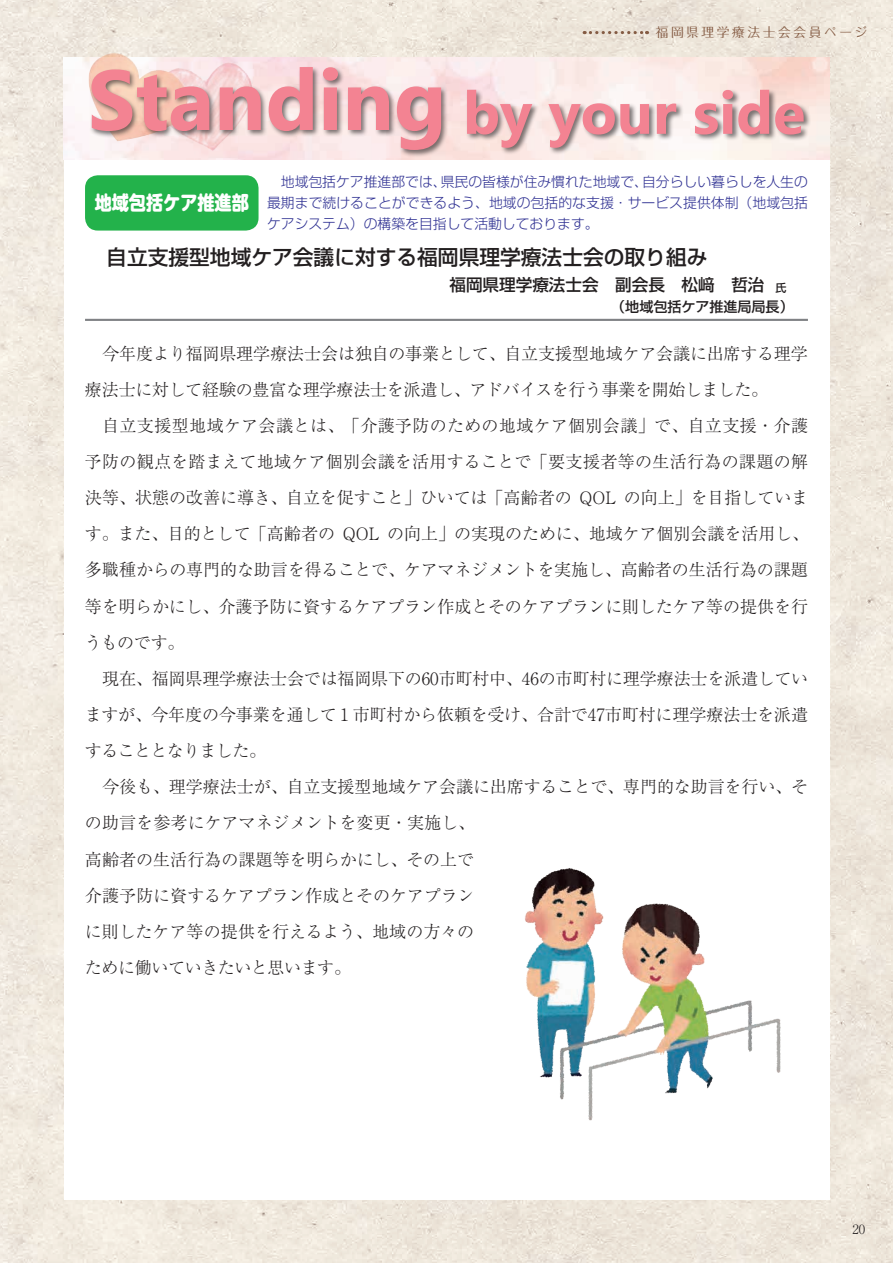
<style>
.page{position:relative;width:893px;height:1263px;background:#fff}
.page>*{position:absolute;margin:0;border:0;box-sizing:border-box;transform-origin:0 0}
.t1{font:700 59.55px "Microsoft New Tai Lue";color:#f38392}
.t2{font:500 20.7px "Shin Go Pr 5";color:#231f20}
.t3{font:800 19.35px "Shin M Go Pro";color:#fff;scale:.89 1}
.t4{font:300 16.95px/36.2px "Ryumin Pr 5";letter-spacing:-.005em;color:#231f20}
.t5{font:500 16.65px "Shin Go Pr 5";color:#231f20}
.t6{font:500 14.1px "Shin Go Pr 5";color:#231f20}
.t7{font:300 13.8px/20.7px "Shin Go Pr 5";color:#2e3092;text-align:justify}
.t8{font:12.75px "Folk Pro";letter-spacing:.2em;color:#845b43}
.t9{font:300 12.75px "Ryumin Pr 5";color:#231f20}
.s1{font-size:85.05px}
.s2{font-size:11.1px}
</style>
<div class="page">
<img style="left:0;top:0;width:893px;height:1263px">
<div style="left:64px;top:57px;width:765px;height:1142px;background:#fff"></div>
<svg style="left:584px;top:31px;width:63px;height:3px"></svg>
<hr style="left:85px;top:319px;width:723px;height:2px;background:#808285">
<img style="left:82px;top:52px;width:172px;height:99px">
<div style="left:85px;top:175px;width:174px;height:56px;background:#23b24b;border-radius:13px"></div>
<div style="left:90px;top:66px;width:721px;height:92px;background:#231f20;opacity:.6"></div>
<img style="left:525px;top:868px;width:256px;height:253px">
<p class="t8" style="left:656px;top:21px;width:213px">福岡県理学療法士会会員ページ</p>
<h1 class="t1" style="left:88px;top:79px;width:719px"><span class="s1">Standing</span> by your side</h1>
<p class="t3" style="left:95px;top:187px;width:175px">地域包括ケア推進部</p>
<p class="t7" style="left:267px;top:171px;width:542px">　地域包括ケア推進部では、県民の皆様が住み慣れた地域で、自分らしい暮らしを人生の最期まで続けることができるよう、地域の包括的な支援・サービス提供体制（地域包括ケアシステム）の構築を目指して活動しております。</p>
<p class="t2" style="left:106px;top:240px;width:603px">自立支援型地域ケア会議に対する福岡県理学療法士会の取り組み</p>
<p class="t5" style="left:449px;top:271px;width:339px">福岡県理学療法士会　副会長　松﨑　哲治<span class="s2">　氏</span></p>
<p class="t6" style="left:611px;top:295px;width:184px">（地域包括ケア推進局局長）</p>
<p class="t4" style="left:85px;top:334px;width:726px">　今年度より福岡県理学療法士会は独自の事業として、自立支援型地域ケア会議に出席する理学療法士に対して経験の豊富な理学療法士を派遣し、アドバイスを行う事業を開始しました。<br>　自立支援型地域ケア会議とは、「介護予防のための地域ケア個別会議」で、自立支援・介護予防の観点を踏まえて地域ケア個別会議を活用することで「要支援者等の生活行為の課題の解決等、状態の改善に導き、自立を促すこと」ひいては「高齢者の QOL の向上」を目指しています。また、目的として「高齢者の QOL の向上」の実現のために、地域ケア個別会議を活用し、多職種からの専門的な助言を得ることで、ケアマネジメントを実施し、高齢者の生活行為の課題等を明らかにし、介護予防に資するケアプラン作成とそのケアプランに則したケア等の提供を行うものです。<br>　現在、福岡県理学療法士会では福岡県下の60市町村中、46の市町村に理学療法士を派遣していますが、今年度の今事業を通して１市町村から依頼を受け、合計で47市町村に理学療法士を派遣することとなりました。<br>　今後も、理学療法士が、自立支援型地域ケア会議に出席することで、専門的な助言を行い、その助言を参考にケアマネジメントを変更・実施し、<br>高齢者の生活行為の課題等を明らかにし、その上で<br>介護予防に資するケアプラン作成とそのケアプラン<br>に則したケア等の提供を行えるよう、地域の方々の<br>ために働いていきたいと思います。</p>
<p class="t9" style="left:853px;top:1219px;width:14px">20</p>
</div>
